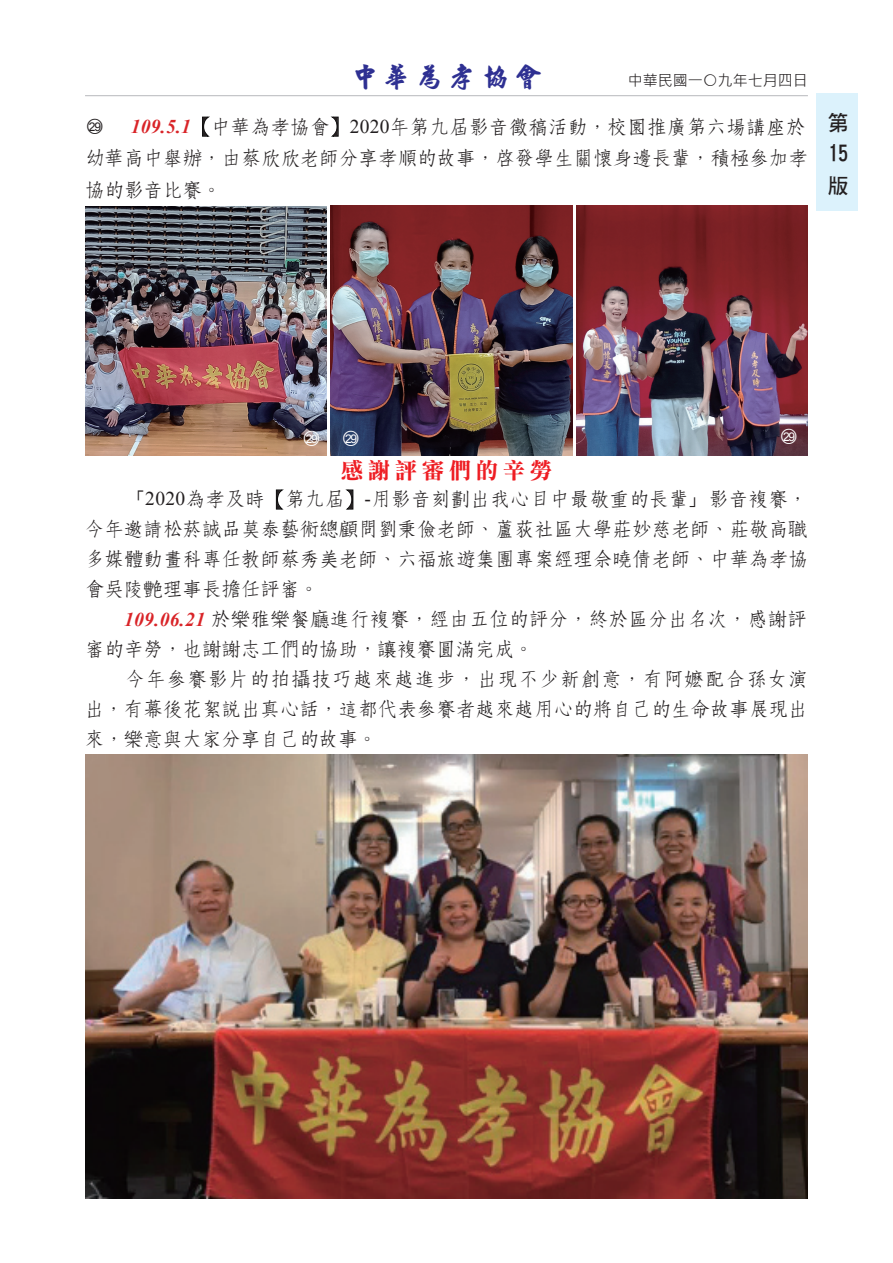
<style>
.page{position:relative;width:893px;height:1263px;background:#fff}
.page>*{position:absolute;margin:0;border:0;box-sizing:border-box;transform-origin:0 0}
.t1{font:27px "ID Hao Xing";letter-spacing:.2em;color:#2e3092}
.t2{font:22.5px "DF Li Song Bd WIN BF";letter-spacing:.2em;color:#ee1d23}
.t3{font:21px/31.5px "DF Hei Bd HK BF";color:#231f20;text-align:justify}
.t4{font:500 19.5px/30px "ID Song";color:#231f20;text-align:justify}
.t5{font:500 19.5px/30px "ID Song";letter-spacing:.02em;color:#231f20}
.t6{font:15px "Microsoft Jheng Hei";color:#231f20}
.t7{font:12px "Arial";color:#fff}
.t8{font:12px "Arial";color:#231f20}
.s1{font-family:"Times New Roman";font-weight:700;font-style:italic;color:#d92428}
.s2{font-family:"Adobe Ming Std";font-weight:300}
.s3{font-family:"Times New Roman";font-weight:400}
.s4{font-family:"Microsoft Jheng Hei";font-size:19.5px}
</style>
<div class="page">
<div style="left:816px;top:94px;width:41px;height:117px;background:#dcf2fc"></div>
<hr style="left:85px;top:95px;width:723px;height:1px;background:#bcbdc0">
<svg style="left:275px;top:489px;width:9px;height:21px"></svg>
<svg style="left:345px;top:489px;width:9px;height:21px"></svg>
<svg style="left:202px;top:116px;width:8px;height:21px"></svg>
<svg style="left:330px;top:116px;width:9px;height:21px"></svg>
<img style="left:85px;top:206px;width:241px;height:250px">
<img style="left:577px;top:206px;width:231px;height:250px">
<img style="left:331px;top:206px;width:241px;height:250px">
<img style="left:85px;top:754px;width:723px;height:445px">
<h1 class="t1" style="left:352px;top:64px;width:191px">中華為孝協會</h1>
<p class="t6" style="left:628px;top:71px;width:181px">中華民國一○九年七月四日</p>
<p class="t4" style="left:85px;top:111px;width:724px;line-height:31.5px;text-align:left;text-indent:46px"><span class="s1">109.5.1</span><span class="s2">【</span>中華為孝協會<span class="s2">】</span><span class="s3">2020</span>年第九屆影音徵稿活動，校園推廣第六場講座於幼華高中舉辦，由蔡欣欣老師分享孝順的故事，啟發學生關懷身邊長輩，積極參加孝協的影音比賽。</p>
<p class="t8" style="left:85px;top:119px;width:21px"><span class="s4">〇</span>2 9</p>
<p class="t3" style="left:827px;top:107px;width:22px">第15版</p>
<p class="t7" style="left:302px;top:431px;width:60px"><span class="s4">〇</span>29 <span class="s4">〇</span>29</p>
<p class="t7" style="left:779px;top:429px;width:21px"><span class="s4">〇</span>2 9</p>
<p class="t2" style="left:341px;top:459px;width:213px">感謝評審們的辛勞</p>
<p class="t4" style="left:85px;top:485px;width:724px;text-indent:41px">「<span class="s3">2020</span>為孝及時<span class="s2">【</span>第九屆<span class="s2">】</span><span class="s3">-</span>用影音刻劃出我心目中最敬重的長輩」影音複賽，今年邀請松菸誠品莫泰藝術總顧問劉秉儉老師、蘆荻社區大學莊妙慈老師、莊敬高職多媒體動畫科專任教師蔡秀美老師、六福旅遊集團專案經理佘曉倩老師、中華為孝協會吳陵艷理事長擔任評審。</p>
<p class="t5" style="left:85px;top:604px;width:724px;text-indent:39px"><span class="s1">109.06.21</span> 於樂雅樂餐廳進行複賽，經由五位的評分，終於區分出名次，感謝評審的辛勞，也謝謝志工們的協助，讓複賽圓滿完成。</p>
<p class="t4" style="left:85px;top:664px;width:724px;text-indent:41px">今年參賽影片的拍攝技巧越來越進步，出現不少新創意，有阿嬤配合孫女演出，有幕後花絮說出真心話，這都代表參賽者越來越用心的將自己的生命故事展現出來，樂意與大家分享自己的故事。</p>
</div>
